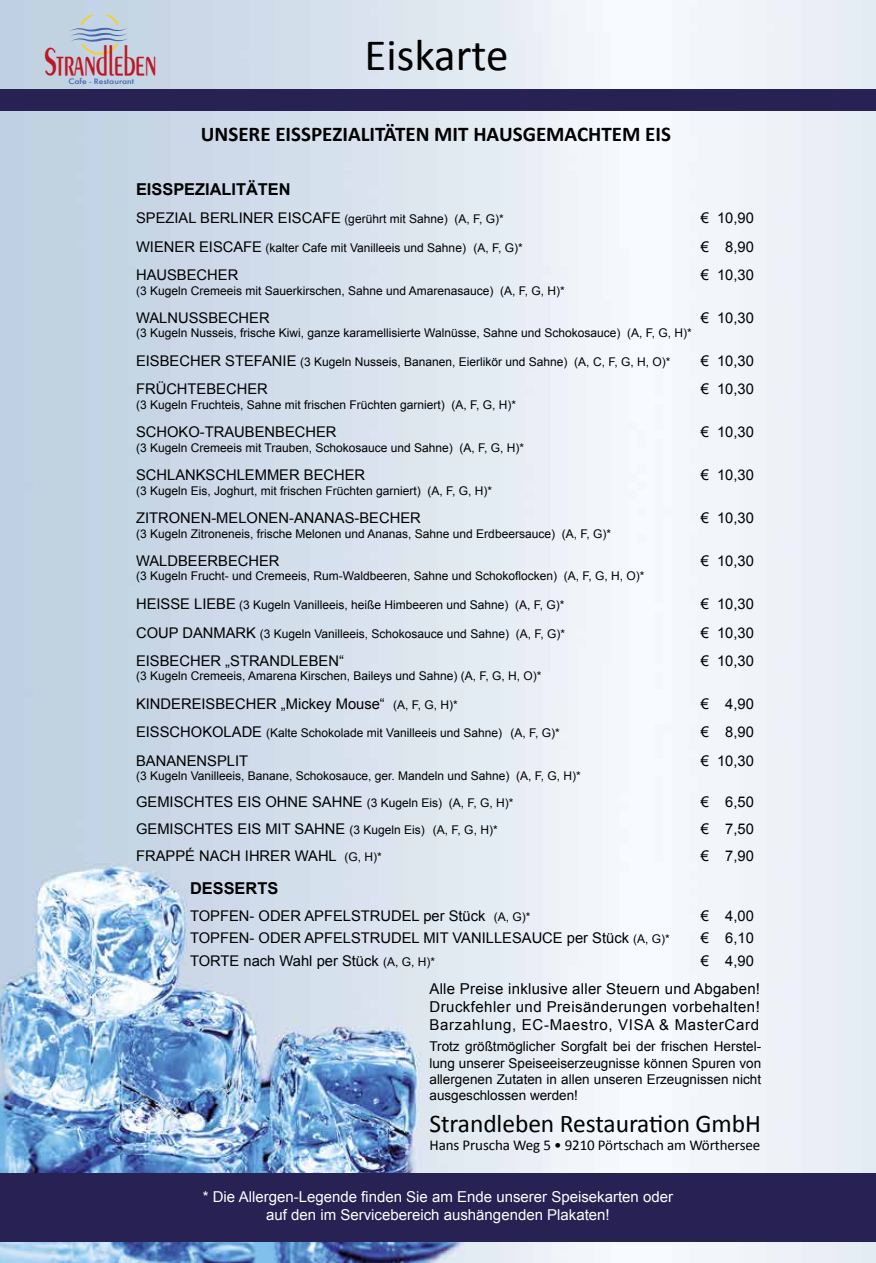
<style>
.page{position:relative;width:876px;height:1263px;background:#fff}
.page>*{position:absolute;margin:0;border:0;box-sizing:border-box;transform-origin:0 0}
.t1{font:45px "Calibri";color:#000}
.t2{font:700 39px "Perrine Small";color:#be1622;scale:.62 1}
.t3{font:25.5px "Calibri";letter-spacing:-.005em;color:#000}
.t4{font:700 21px "Calibri";color:#000}
.t5{font:700 16.35px "Arial";color:#000}
.t6{font:15px/18px "Arial";letter-spacing:.045em;color:#000;text-align:justify}
.t7{font:15px/18px "Arial";color:#fff;text-align:center}
.t8{font:15px "Calibri";letter-spacing:-.01em;color:#000}
.t9{font:14.7px "Arial";color:#000}
.t10{font:13.5px/16.2px "Arial";color:#000;text-align:justify}
.t11{font:12px "Arial";color:#000}
.t12{font:500 7.35px "Futura";color:#4565ad;scale:1.15 1}
.s1{font-size:14.7px}
.s2{font-size:12px}
</style>
<div class="page">
<img style="left:0;top:0;width:876px;height:1263px">
<div style="left:0;top:89px;width:876px;height:22px;background:#272154"></div>
<div style="left:0;top:1174px;width:876px;height:68px;background:#272154"></div>
<svg style="left:69px;top:15px;width:60px;height:40px;background:#b9c9d3"></svg>
<h2 class="t2" style="left:44px;top:37px;width:184px">Strandleben</h2>
<p class="t12" style="left:68px;top:76px;width:59px">Cafe - Restaurant</p>
<h1 class="t1" style="left:365px;top:24px;width:145px">Eiskarte</h1>
<h3 class="t4" style="left:201px;top:119px;width:472px">UNSERE EISSPEZIALITÄTEN MIT HAUSGEMACHTEM EIS</h3>
<h3 class="t5" style="left:136px;top:178px;width:156px">EISSPEZIALITÄTEN</h3>
<p class="t11" style="left:136px;top:211px;width:369px"><span class="s1">SPEZIAL BERLINER EISCAFE</span> (gerührt mit Sahne) (A, F, G)*</p>
<p class="t9" style="left:701px;top:208px;width:55px">€ 10,90</p>
<p class="t11" style="left:136px;top:240px;width:388px"><span class="s1">WIENER EISCAFE</span> (kalter Cafe mit Vanilleeis und Sahne) (A, F, G)*</p>
<p class="t9" style="left:701px;top:237px;width:55px">€ 8,90</p>
<p class="t9" style="left:136px;top:265px;width:104px">HAUSBECHER</p>
<p class="t9" style="left:701px;top:265px;width:55px">€ 10,30</p>
<p class="t11" style="left:136px;top:282px;width:430px">(3 Kugeln Cremeeis mit Sauerkirschen, Sahne und Amarenasauce) (A, F, G, H)*</p>
<p class="t9" style="left:136px;top:308px;width:135px">WALNUSSBECHER</p>
<p class="t9" style="left:701px;top:308px;width:55px">€ 10,30</p>
<p class="t11" style="left:136px;top:325px;width:557px">(3 Kugeln Nusseis, frische Kiwi, ganze karamellisierte Walnüsse, Sahne und Schokosauce) (A, F, G, H)*</p>
<p class="t11" style="left:136px;top:354px;width:536px"><span class="s1">EISBECHER STEFANIE</span> (3 Kugeln Nusseis, Bananen, Eierlikör und Sahne) (A, C, F, G, H, O)*</p>
<p class="t9" style="left:701px;top:351px;width:55px">€ 10,30</p>
<p class="t9" style="left:136px;top:380px;width:133px">FRÜCHTEBECHER</p>
<p class="t9" style="left:701px;top:380px;width:55px">€ 10,30</p>
<p class="t11" style="left:136px;top:397px;width:382px">(3 Kugeln Fruchteis, Sahne mit frischen Früchten garniert) (A, F, G, H)*</p>
<p class="t9" style="left:136px;top:423px;width:202px">SCHOKO-TRAUBENBECHER</p>
<p class="t9" style="left:701px;top:423px;width:55px">€ 10,30</p>
<p class="t11" style="left:136px;top:440px;width:390px">(3 Kugeln Cremeeis mit Trauben, Schokosauce und Sahne) (A, F, G, H)*</p>
<p class="t9" style="left:136px;top:465px;width:231px">SCHLANKSCHLEMMER BECHER</p>
<p class="t9" style="left:701px;top:465px;width:55px">€ 10,30</p>
<p class="t11" style="left:136px;top:483px;width:358px">(3 Kugeln Eis, Joghurt, mit frischen Früchten garniert) (A, F, G, H)*</p>
<p class="t9" style="left:136px;top:508px;width:286px">ZITRONEN-MELONEN-ANANAS-BECHER</p>
<p class="t9" style="left:701px;top:508px;width:55px">€ 10,30</p>
<p class="t11" style="left:136px;top:525px;width:476px">(3 Kugeln Zitroneneis, frische Melonen und Ananas, Sahne und Erdbeersauce) (A, F, G)*</p>
<p class="t9" style="left:136px;top:551px;width:145px">WALDBEERBECHER</p>
<p class="t9" style="left:701px;top:551px;width:55px">€ 10,30</p>
<p class="t11" style="left:136px;top:568px;width:510px">(3 Kugeln Frucht- und Cremeeis, Rum-Waldbeeren, Sahne und Schokoflocken) (A, F, G, H, O)*</p>
<p class="t11" style="left:136px;top:597px;width:430px"><span class="s1">HEISSE LIEBE</span> (3 Kugeln Vanilleeis, heiße Himbeeren und Sahne) (A, F, G)*</p>
<p class="t9" style="left:701px;top:594px;width:55px">€ 10,30</p>
<p class="t11" style="left:136px;top:625px;width:430px"><span class="s1">COUP DANMARK</span> (3 Kugeln Vanilleeis, Schokosauce und Sahne) (A, F, G)*</p>
<p class="t9" style="left:701px;top:623px;width:55px">€ 10,30</p>
<p class="t9" style="left:136px;top:651px;width:209px">EISBECHER „STRANDLEBEN“</p>
<p class="t9" style="left:701px;top:651px;width:55px">€ 10,30</p>
<p class="t11" style="left:136px;top:668px;width:407px">(3 Kugeln Cremeeis, Amarena Kirschen, Baileys und Sahne) (A, F, G, H, O)*</p>
<p class="t9" style="left:136px;top:694px;width:323px">KINDEREISBECHER „Mickey Mouse“ <span class="s2">(A, F, G, H)*</span></p>
<p class="t9" style="left:701px;top:694px;width:55px">€ 4,90</p>
<p class="t11" style="left:136px;top:725px;width:425px"><span class="s1">EISSCHOKOLADE</span> (Kalte Schokolade mit Vanilleeis und Sahne) (A, F, G)*</p>
<p class="t9" style="left:701px;top:723px;width:55px">€ 8,90</p>
<p class="t9" style="left:136px;top:751px;width:114px">BANANENSPLIT</p>
<p class="t9" style="left:701px;top:751px;width:55px">€ 10,30</p>
<p class="t11" style="left:136px;top:768px;width:446px">(3 Kugeln Vanilleeis, Banane, Schokosauce, ger. Mandeln und Sahne) (A, F, G, H)*</p>
<p class="t9" style="left:136px;top:792px;width:379px">GEMISCHTES EIS OHNE SAHNE <span class="s2">(3 Kugeln Eis) (A, F, G, H)*</span></p>
<p class="t9" style="left:701px;top:792px;width:55px">€ 6,50</p>
<p class="t11" style="left:136px;top:822px;width:363px"><span class="s1">GEMISCHTES EIS MIT SAHNE</span> (3 Kugeln Eis) (A, F, G, H)*</p>
<p class="t9" style="left:701px;top:819px;width:55px">€ 7,50</p>
<p class="t9" style="left:136px;top:846px;width:247px">FRAPPÉ NACH IHRER WAHL <span class="s2">(G, H)*</span></p>
<p class="t9" style="left:701px;top:846px;width:55px">€ 7,90</p>
<h3 class="t5" style="left:190px;top:878px;width:90px">DESSERTS</h3>
<p class="t9" style="left:190px;top:906px;width:342px">TOPFEN- ODER APFELSTRUDEL per Stück <span class="s2">(A, G)*</span></p>
<p class="t9" style="left:701px;top:906px;width:55px">€ 4,00</p>
<p class="t9" style="left:190px;top:928px;width:481px">TOPFEN- ODER APFELSTRUDEL MIT VANILLESAUCE per Stück <span class="s2">(A, G)*</span></p>
<p class="t9" style="left:701px;top:928px;width:55px">€ 6,10</p>
<p class="t9" style="left:190px;top:951px;width:246px">TORTE nach Wahl per Stück <span class="s2">(A, G, H)*</span></p>
<p class="t9" style="left:701px;top:951px;width:55px">€ 4,90</p>
<p class="t6" style="left:429px;top:980px;width:332px">Alle Preise inklusive aller Steuern und Abgaben!<br>Druckfehler und Preisänderungen vorbehalten!<br>Barzahlung, EC-Maestro, VISA &amp; MasterCard</p>
<p class="t10" style="left:429px;top:1038px;width:333px">Trotz größtmöglicher Sorgfalt bei der frischen Herstel&shy;lung unserer Speiseeiserzeugnisse können Spuren von allergenen Zutaten in allen unseren Erzeugnissen nicht ausgeschlossen werden!</p>
<h3 class="t3" style="left:429px;top:1106px;width:333px">Strandleben Restauration GmbH</h3>
<p class="t8" style="left:429px;top:1134px;width:332px">Hans Pruscha Weg 5 • 9210 Pörtschach am Wörthersee</p>
<p class="t7" style="left:203px;top:1187px;width:472px">* Die Allergen-Legende finden Sie am Ende unserer Speisekarten oder auf den im Servicebereich aushängenden Plakaten!</p>
</div>
